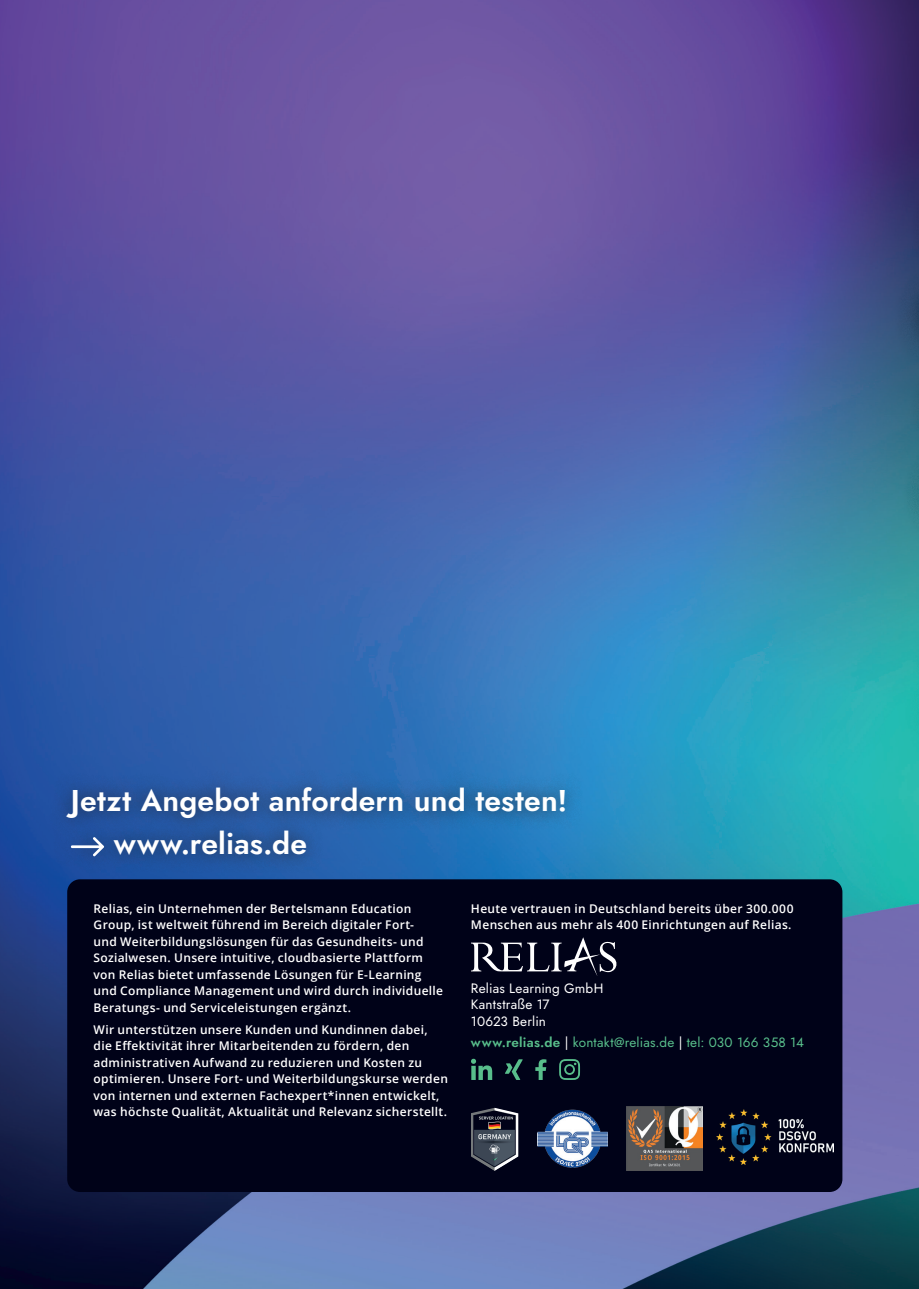
<style>
.page{position:relative;width:919px;height:1289px;background:#fff}
.page>*{position:absolute;margin:0;border:0;box-sizing:border-box;transform-origin:0 0}
.t1{font:600 30px/42.8px "Jost";letter-spacing:.01em;color:#fff}
.t2{font:13.5px "Jost";letter-spacing:.015em;color:#58be8b}
.t3{font:13.5px/16.2px "Jost";letter-spacing:.015em;color:#fff}
.t4{font:600 12px/16.5px "Open Sans";letter-spacing:.025em;color:#fff}
.s1{font-weight:600}
.s2{color:#fff}
</style>
<div class="page">
<img style="left:0;top:0;width:918px;height:1288px">
<div style="left:48px;top:768px;width:535px;height:106px;background:#231f20;opacity:.75"></div>
<svg style="left:71px;top:836px;width:33px;height:20px"></svg>
<div style="left:67px;top:879px;width:775px;height:312px;background:#000218;border-radius:13px"></div>
<svg style="left:471px;top:937px;width:145px;height:39px"></svg>
<svg style="left:471px;top:1058px;width:21px;height:21px"></svg>
<svg style="left:505px;top:1059px;width:17px;height:20px"></svg>
<svg style="left:535px;top:1059px;width:11px;height:20px"></svg>
<svg style="left:559px;top:1059px;width:21px;height:20px"></svg>
<img style="left:716px;top:1109px;width:117px;height:55px">
<img style="left:537px;top:1109px;width:71px;height:58px">
<img style="left:626px;top:1106px;width:76px;height:64px">
<img style="left:471px;top:1107px;width:47px;height:63px">
<h1 class="t1" style="left:114px;top:779px;width:455px;text-indent:-43px">Jetzt Angebot anfordern und testen! www.relias.de</h1>
<p class="t4" style="left:94px;top:899px;width:351px">Relias, ein Unternehmen der Bertelsmann Education Group, ist weltweit führend im Bereich digitaler Fort-<br>und Weiterbildungslösungen für das Gesundheits- und Sozialwesen. Unsere intuitive, cloudbasierte Plattform von Relias bietet umfassende Lösungen für E-Learning und Compliance Management und wird durch individuelle Beratungs- und Serviceleistungen ergänzt.</p>
<p class="t4" style="left:94px;top:1020px;width:356px">Wir unterstützen unsere Kunden und Kundinnen dabei, die Effektivität ihrer Mitarbeitenden zu fördern, den administrativen Aufwand zu reduzieren und Kosten zu optimieren. Unsere Fort- und Weiterbildungskurse werden von internen und externen Fachexpert*innen entwickelt, was höchste Qualität, Aktualität und Relevanz sicherstellt.</p>
<p class="t4" style="left:471px;top:899px;width:324px">Heute vertrauen in Deutschland bereits über 300.000<br>Menschen aus mehr als 400 Einrichtungen auf Relias.</p>
<p class="t3" style="left:471px;top:980px;width:134px">Relias Learning GmbH<br>Kantstraße 17<br>10623 Berlin</p>
<p class="t2" style="left:471px;top:1033px;width:334px"><span class="s1">www.relias.de</span> <span class="s2">|</span> kontakt@relias.de <span class="s2">|</span> tel: 030 166 358 14</p>
</div>
